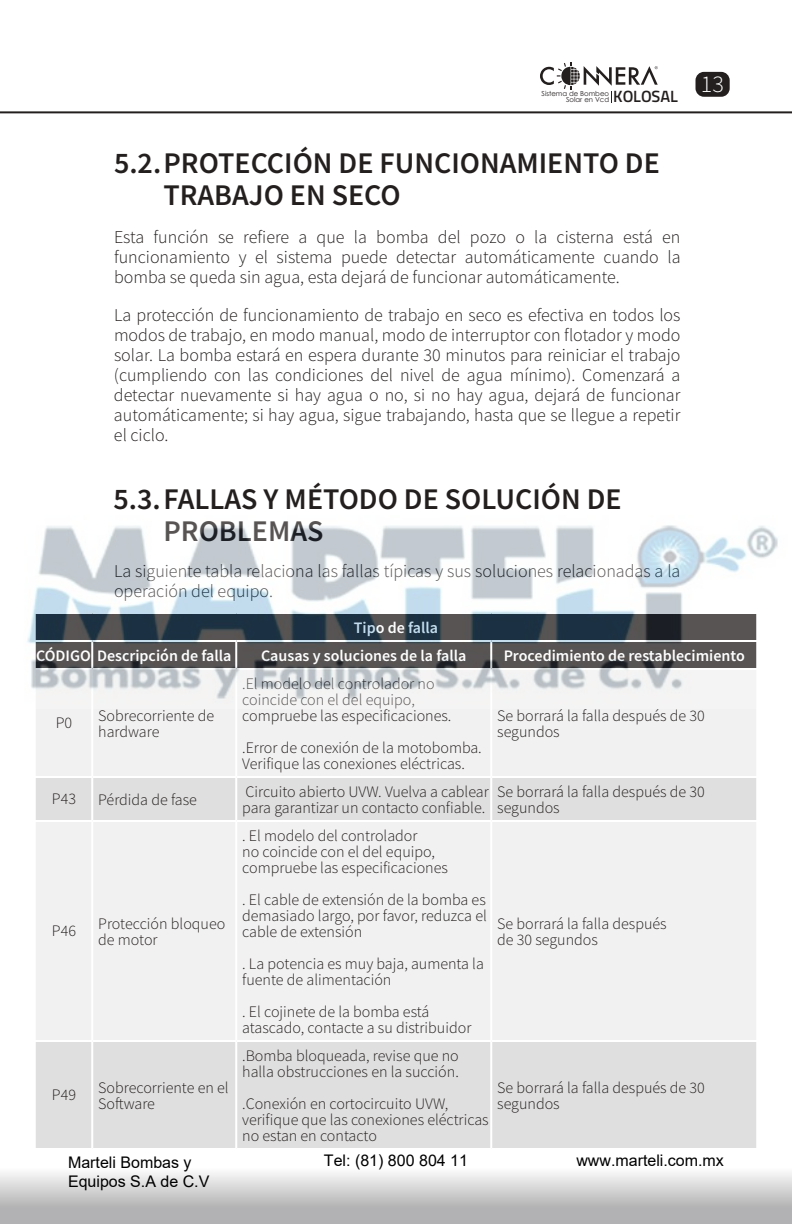
<style>
.page{position:relative;width:792px;height:1224px;background:#fff}
.page>*{position:absolute;margin:0;border:0;box-sizing:border-box;transform-origin:0 0}
.t1{font:600 30px/32px "Source Sans Pro";color:#241f1f}
.t2{font:300 24px "Source Sans Pro";color:#fff}
.t3{font:300 18px/20px "Source Sans Pro";color:#241f1f;text-align:justify}
.t4{font:600 16.4px "Titillium Web";letter-spacing:-.005em;color:#241f1f}
.t5{font:300 16px/16px "Source Sans Pro";color:#241f1f}
.t6{font:600 16px "Source Sans Pro";color:#fff}
.t7{font:16px/19.2px "Arial";color:#000}
.t8{font:7px "Century Gothic";color:#241f1f}
</style>
<div class="page">
<div style="left:696px;top:72px;width:34px;height:25px;background:#241f1f;border-radius:8px"></div>
<div style="left:0;top:1167px;width:792px;height:57px;background:linear-gradient(to bottom,#f9f9f9,#a2a1a3)"></div>
<hr style="left:0;top:111px;width:792px;height:2px;background:#241f1f">
<svg style="left:540px;top:62px;width:118px;height:40px"></svg>
<div style="left:36px;top:708px;width:720px;height:68px;background:#f2f1f1"></div>
<svg style="left:36px;top:778px;width:720px;height:370px;fill:#f2f1f1"></svg>
<hr style="left:91px;top:670px;width:2px;height:106px;background:#fff">
<hr style="left:235px;top:670px;width:2px;height:106px;background:#fff">
<hr style="left:490px;top:670px;width:2px;height:106px;background:#fff">
<hr style="left:91px;top:778px;width:2px;height:42px;background:#fff">
<hr style="left:235px;top:778px;width:2px;height:42px;background:#fff">
<hr style="left:490px;top:778px;width:2px;height:42px;background:#fff">
<hr style="left:34px;top:820px;width:58px;height:2px;background:#fff">
<hr style="left:92px;top:820px;width:144px;height:2px;background:#fff">
<hr style="left:91px;top:822px;width:2px;height:218px;background:#fff">
<hr style="left:236px;top:820px;width:255px;height:2px;background:#fff">
<hr style="left:235px;top:822px;width:2px;height:218px;background:#fff">
<hr style="left:491px;top:820px;width:267px;height:2px;background:#fff">
<hr style="left:490px;top:822px;width:2px;height:218px;background:#fff">
<hr style="left:34px;top:1040px;width:58px;height:2px;background:#fff">
<hr style="left:92px;top:1040px;width:144px;height:2px;background:#fff">
<hr style="left:91px;top:1042px;width:2px;height:106px;background:#fff">
<hr style="left:236px;top:1040px;width:255px;height:2px;background:#fff">
<hr style="left:235px;top:1042px;width:2px;height:106px;background:#fff">
<hr style="left:491px;top:1040px;width:267px;height:2px;background:#fff">
<hr style="left:490px;top:1042px;width:2px;height:106px;background:#fff">
<img style="left:27px;top:525px;width:751px;height:183px">
<p class="t8" style="left:542px;top:89px;width:69px">Sistema de Bombeo</p>
<p class="t8" style="left:566px;top:95px;width:44px">Solar en Vcd</p>
<p class="t4" style="left:613px;top:84px;width:66px">KOLOSAL</p>
<h1 class="t1" style="left:164px;top:147px;width:498px;text-indent:-50px">5.2.PROTECCIÓN DE FUNCIONAMIENTO DE<br>TRABAJO EN SECO</h1>
<p class="t3" style="left:114px;top:227px;width:568px">Esta función se refiere a que la bomba del pozo o la cisterna está en funcionamiento y el sistema puede detectar automáticamente cuando la bomba se queda sin agua, esta dejará de funcionar automáticamente.</p>
<p class="t3" style="left:114px;top:305px;width:568px">La protección de funcionamiento de trabajo en seco es efectiva en todos los modos de trabajo, en modo manual, modo de interruptor con flotador y modo solar. La bomba estará en espera durante 30 minutos para reiniciar el trabajo (cumpliendo con las condiciones del nivel de agua mínimo). Comenzará a detectar nuevamente si hay agua o no, si no hay agua, dejará de funcionar automáticamente; si hay agua, sigue trabajando, hasta que se llegue a repetir el ciclo.</p>
<h1 class="t1" style="left:164px;top:483px;width:460px;text-indent:-50px">5.3.FALLAS Y MÉTODO DE SOLUCIÓN DE<br>PROBLEMAS</h1>
<p class="t3" style="left:114px;top:561px;width:568px">La siguiente tabla relaciona las fallas típicas y sus soluciones relacionadas a la operación del equipo.</p>
<p class="t6" style="left:354px;top:617px;width:86px">Tipo de falla</p>
<h2 class="t2" style="left:701px;top:69px;width:24px">13</h2>
<p class="t6" style="left:36px;top:645px;width:197px">CÓDIGO Descripción de falla</p>
<p class="t6" style="left:261px;top:645px;width:207px">Causas y soluciones de la falla</p>
<p class="t6" style="left:504px;top:645px;width:243px">Procedimiento de restablecimiento</p>
<p class="t5" style="left:56px;top:715px;width:18px">P0</p>
<p class="t5" style="left:98px;top:708px;width:117px">Sobrecorriente de hardware</p>
<p class="t5" style="left:242px;top:676px;width:209px">.El modelo del controlador no coincide con el del equipo, compruebe las especificaciones.</p>
<p class="t5" style="left:242px;top:740px;width:239px">.Error de conexión de la motobomba.<br>Verifique las conexiones eléctricas.</p>
<p class="t5" style="left:497px;top:708px;width:209px">Se borrará la falla después de 30 segundos</p>
<p class="t5" style="left:52px;top:791px;width:26px">P43</p>
<p class="t5" style="left:98px;top:792px;width:100px">Pérdida de fase</p>
<p class="t5" style="left:242px;top:784px;width:248px">Circuito abierto UVW. Vuelva a cablear para garantizar un contacto confiable.</p>
<p class="t5" style="left:497px;top:784px;width:209px">Se borrará la falla después de 30 segundos</p>
<p class="t5" style="left:52px;top:923px;width:26px">P46</p>
<p class="t5" style="left:98px;top:916px;width:129px">Protección bloqueo de motor</p>
<p class="t5" style="left:52px;top:1087px;width:26px">P49</p>
<p class="t5" style="left:98px;top:1080px;width:132px">Sobrecorriente en el<br>Software</p>
<p class="t5" style="left:242px;top:828px;width:207px">. El modelo del controlador<br>no coincide con el del equipo, compruebe las especificaciones</p>
<p class="t5" style="left:242px;top:892px;width:246px;text-align:justify">. El cable de extensión de la bomba es demasiado largo, por favor, reduzca el cable de extensión</p>
<p class="t5" style="left:242px;top:956px;width:243px">. La potencia es muy baja, aumenta la fuente de alimentación</p>
<p class="t5" style="left:242px;top:1004px;width:231px">. El cojinete de la bomba está atascado, contacte a su distribuidor</p>
<p class="t5" style="left:242px;top:1048px;width:218px">.Bomba bloqueada, revise que no halla obstrucciones en la succión.</p>
<p class="t5" style="left:242px;top:1096px;width:248px">.Conexión en cortocircuito UVW, verifique que las conexiones eléctricas no estan en contacto</p>
<p class="t5" style="left:497px;top:916px;width:171px">Se borrará la falla después de 30 segundos</p>
<p class="t5" style="left:497px;top:1080px;width:209px">Se borrará la falla después de 30 segundos</p>
<p class="t7" style="left:68px;top:1153px;width:143px">Marteli Bombas y<br>Equipos S.A de C.V</p>
<p class="t7" style="left:324px;top:1151px;width:146px">Tel: (81) 800 804 11</p>
<p class="t7" style="left:576px;top:1151px;width:149px">www.marteli.com.mx</p>
</div>
